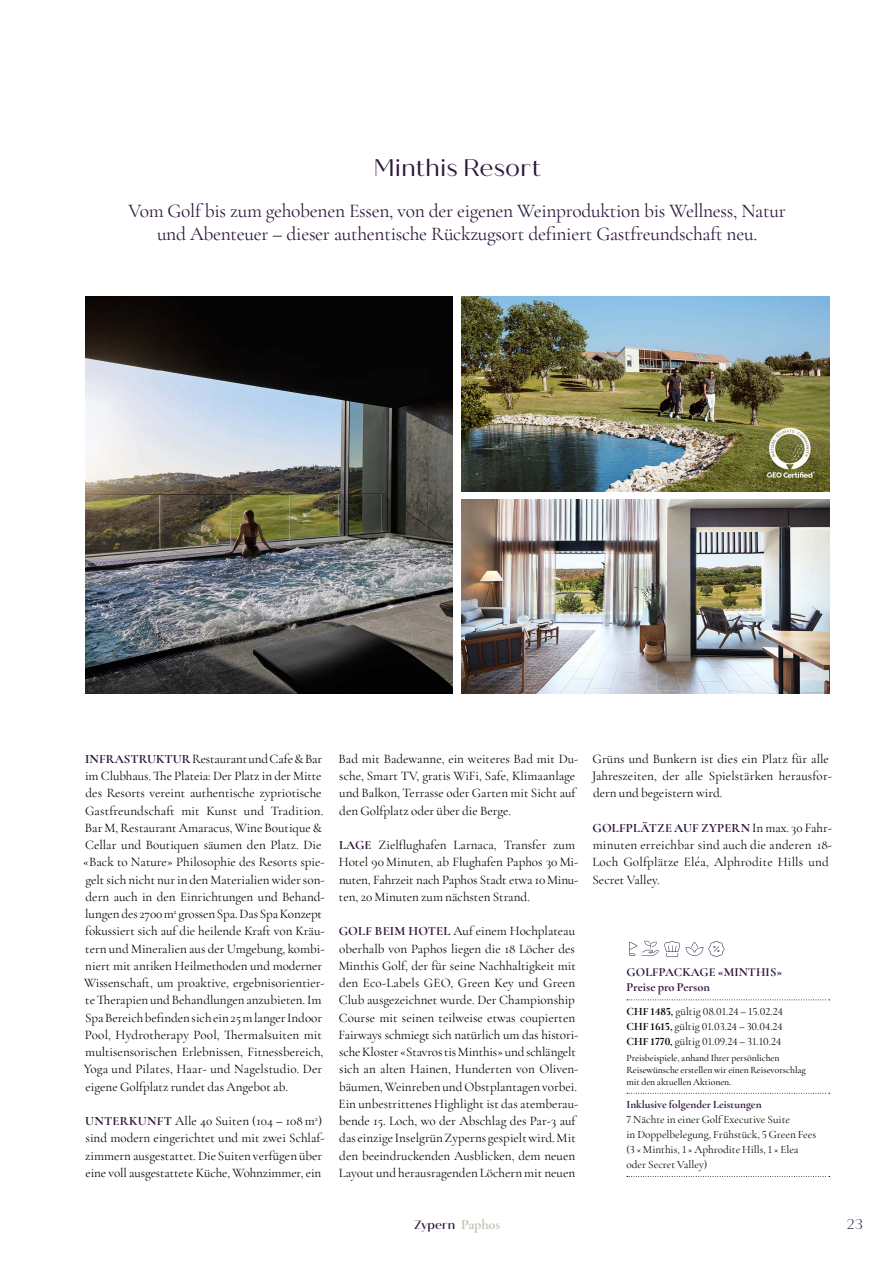
<style>
.page{position:relative;width:893px;height:1263px;background:#fff}
.page>*{position:absolute;margin:0;border:0;box-sizing:border-box;transform-origin:0 0}
._10_Hotel_Titel{font:24px "Quiche Sans";letter-spacing:.005em;color:#2e173c}
._10_Hotel_Lead{font:19.5px/22.5px "Cormorant Garamond";letter-spacing:-.015em;color:#2e173c;text-align:center}
.t1{font:300 14.25px "Quiche Sans";color:#2e173c}
._00_GS_Einstieg{font:13.2px/17.2px "Cormorant Garamond";color:#000}
._00_GS_Einstieg-2{font:700 12.75px "Cormorant Garamond";letter-spacing:.015em;color:#2e173c}
._30_Tabelle_Titel{font:700 12.3px "Cormorant Garamond";color:#2e173c}
._00_Land{font:500 12px "Quiche Sans";color:#2e173c}
._30_Tabelle_GS{font:11.25px/15px "Cormorant Garamond";color:#000}
._30_Tabelle_GS_Preis{font:11.25px "Cormorant Garamond";color:#000}
._30_Tabelle_UT{font:700 11.25px "Cormorant Garamond";color:#2e173c}
._30_Tabelle_Infotext{font:500 9.75px/12px "Cormorant Garamond";letter-spacing:-.005em;color:#000}
.s1{font-weight:700;font-size:12.75px;color:#2e173c}
.s2{font-weight:400;font-size:13.2px;color:#000}
.s3{font-weight:700}
.s4{font-family:"Cormorant Garamond";font-weight:700;font-size:14.25px;color:#c8c0b4}
</style>
<div class="page">
<svg style="left:627px;top:999px;width:203px;height:1px"></svg>
<svg style="left:627px;top:1176px;width:203px;height:1px"></svg>
<svg style="left:627px;top:1093px;width:203px;height:1px"></svg>
<svg style="left:629px;top:941px;width:51px;height:16px"></svg>
<svg style="left:686px;top:941px;width:38px;height:16px"></svg>
<img style="left:461px;top:500px;width:368px;height:194px">
<img style="left:461px;top:297px;width:368px;height:194px">
<img style="left:85px;top:297px;width:368px;height:397px">
<p class="_10_Hotel_Titel" style="left:373px;top:154px;width:169px">Minthis Resort</p>
<p class="_10_Hotel_Lead" style="left:128px;top:200px;width:659px">Vom Golf bis zum gehobenen Essen, von der eigenen Weinproduktion bis Wellness, Natur und Abenteuer – dieser authentische Rückzugsort definiert Gastfreundschaft neu.</p>
<p class="_00_GS_Einstieg" style="left:83px;top:750px;width:243px"><span class="s1">INFRASTRUKTUR</span> Restaurant und Cafe &amp; Bar im Clubhaus. The Plateia: Der Platz in der Mitte des Resorts vereint authentische zypriotische Gastfreundschaft mit Kunst und Tradition.<br>Bar M, Restaurant Amaracus, Wine Boutique &amp; Cellar und Boutiquen säumen den Platz. Die «Back to Nature» Philosophie des Resorts spie&shy;gelt sich nicht nur in den Materialien wider son&shy;dern auch in den Einrichtungen und Behand&shy;lungen des 2700 m<sup>2</sup> grossen Spa. Das Spa Konzept fokussiert sich auf die heilende Kraft von Kräu&shy;tern und Mineralien aus der Umgebung, kombi&shy;niert mit antiken Heilmethoden und moderner Wissenschaft, um proaktive, ergebnisorientier&shy;te Therapien und Behandlungen anzubieten. Im Spa Bereich befinden sich ein 25 m langer Indoor Pool, Hydrotherapy Pool, Thermalsuiten mit multisensorischen Erlebnissen, Fitnessbereich, Yoga und Pilates, Haar- und Nagelstudio. Der eigene Golfplatz rundet das Angebot ab.</p>
<p class="_00_GS_Einstieg" style="left:85px;top:1112px;width:241px"><span class="s1">UNTERKUNFT</span> Alle 40 Suiten (104 – 108 m<sup>2</sup>) sind modern eingerichtet und mit zwei Schlaf&shy;zimmern ausgestattet. Die Suiten verfügen über eine voll ausgestattete Küche, Wohnzimmer, ein</p>
<p class="_00_GS_Einstieg" style="left:339px;top:750px;width:241px">Bad mit Badewanne, ein weiteres Bad mit Du&shy;sche, Smart TV, gratis WiFi, Safe, Klimaanlage und Balkon, Terrasse oder Garten mit Sicht auf den Golfplatz oder über die Berge.</p>
<p class="_00_GS_Einstieg" style="left:339px;top:836px;width:241px"><span class="s1">LAGE</span> Zielflughafen Larnaca, Transfer zum Hotel 90 Minuten, ab Flughafen Paphos 30 Mi&shy;nuten, Fahrzeit nach Paphos Stadt etwa 10 Minu&shy;ten, 20 Minuten zum nächsten Strand.</p>
<p class="_00_GS_Einstieg" style="left:339px;top:922px;width:241px"><span class="s1">GOLF BEIM HOTEL</span> Auf einem Hochplateau oberhalb von Paphos liegen die 18 Löcher des Minthis Golf, der für seine Nachhaltigkeit mit den Eco-Labels GEO, Green Key und Green Club ausgezeichnet wurde. Der Championship Course mit seinen teilweise etwas coupierten Fairways schmiegt sich natürlich um das histori&shy;sche Kloster «Stavros tis Minthis» und schlängelt sich an alten Hainen, Hunderten von Oliven&shy;bäumen, Weinreben und Obstplantagen vorbei.<br>Ein unbestrittenes Highlight ist das atemberau&shy;bende 15. Loch, wo der Abschlag des Par-3 auf das einzige Inselgrün Zyperns gespielt wird. Mit den beeindruckenden Ausblicken, dem neuen Layout und herausragenden Löchern mit neuen</p>
<p class="_00_GS_Einstieg" style="left:592px;top:750px;width:242px">Grüns und Bunkern ist dies ein Platz für alle<br>Jahreszeiten, der alle Spielstärken herausfor&shy;dern und begeistern wird.</p>
<p class="_00_GS_Einstieg-2" style="left:592px;top:820px;width:241px">GOLFPLÄTZE AUF ZYPERN <span class="s2">In max. 30 Fahr-</span></p>
<p class="_00_GS_Einstieg" style="left:592px;top:836px;width:241px">minuten erreichbar sind auch die anderen 18-<br>Loch Golfplätze Eléa, Alphrodite Hills und<br>Secret Valley.</p>
<p class="_30_Tabelle_Titel" style="left:627px;top:965px;width:157px">GOLFPACKAGE «MINTHIS»</p>
<p class="_30_Tabelle_Titel" style="left:626px;top:980px;width:85px">Preise pro Person</p>
<p class="_30_Tabelle_GS_Preis" style="left:626px;top:1004px;width:158px"><span class="s3">CHF 1485,</span> gültig 08.01.24 – 15.02.24</p>
<p class="_30_Tabelle_GS_Preis" style="left:626px;top:1019px;width:158px"><span class="s3">CHF 1615,</span> gültig 01.03.24 – 30.04.24</p>
<p class="_30_Tabelle_GS_Preis" style="left:626px;top:1034px;width:156px"><span class="s3">CHF 1770,</span> gültig 01.09.24 – 31.10.24</p>
<p class="_30_Tabelle_Infotext" style="left:626px;top:1052px;width:181px">Preisbeispiele, anhand Ihrer persönlichen<br>Reisewünsche erstellen wir einen Reisevorschlag mit den aktuellen Aktionen.</p>
<p class="_30_Tabelle_UT" style="left:626px;top:1097px;width:137px">Inklusive folgender Leistungen</p>
<p class="_30_Tabelle_GS" style="left:626px;top:1112px;width:191px">7 Nächte in einer Golf Executive Suite<br>in Doppelbelegung, Frühstück, 5 Green Fees (3 × Minthis, 1 × Aphrodite Hills, 1 × Elea oder Secret Valley)</p>
<p class="_00_Land" style="left:414px;top:1217px;width:88px">Zypern <span class="s4">Paphos</span></p>
<p class="t1" style="left:846px;top:1215px;width:18px">23</p>
</div>
